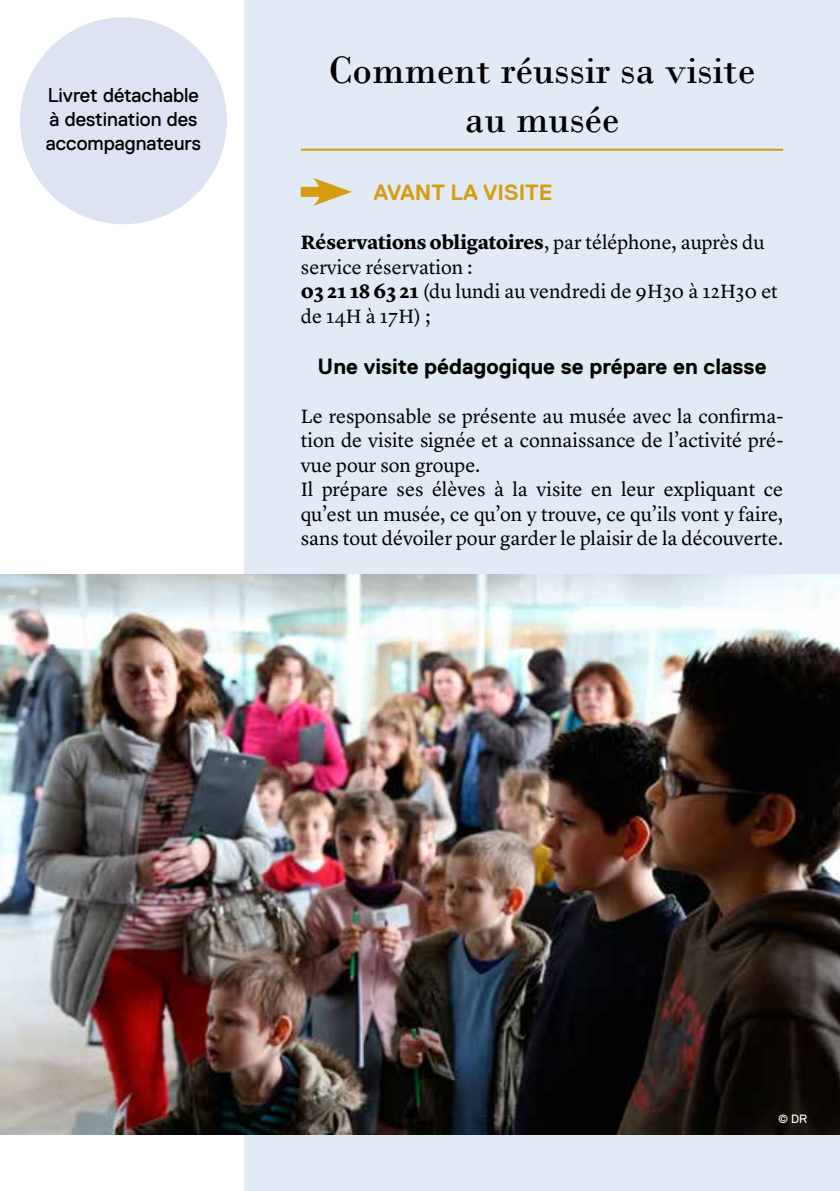
<style>
.page{position:relative;width:840px;height:1191px;background:#fff}
.page>*{position:absolute;margin:0;border:0;box-sizing:border-box;transform-origin:0 0}
.t1{font:40px/48.4px "Bodoni";color:#000;text-align:center}
.t2{font:700 22px "Replica";color:#000}
.t3{font:700 22px "Replica";color:#d69c11}
.t4{font:20px/24.4px "Lyon Text";color:#000}
.t5{font:20px/24px "Replica";color:#000}
.t6{font:12px "Replica";color:#fff}
.s1{font-weight:700}
</style>
<div class="page">
<div style="left:20px;top:17px;width:207px;height:207px;background:#dde3f3;border-radius:50%"></div>
<div style="left:244px;top:0;width:595px;height:1191px;background:#e2eaf5"></div>
<hr style="left:300px;top:149px;width:482px;height:2px;background:#d69c11">
<div style="left:300px;top:187px;width:29px;height:10px;background:#d69c11"></div>
<svg style="left:312px;top:178px;width:39px;height:28px"></svg>
<img style="left:0;top:574px;width:839px;height:560px">
<p class="t5" style="left:46px;top:83px;width:156px">Livret détachable à destination des accompagnateurs</p>
<h1 class="t1" style="left:328px;top:46px;width:428px">Comment réussir sa visite au musée</h1>
<p class="t3" style="left:373px;top:180px;width:43px">AVANT</p>
<p class="t3" style="left:450px;top:180px;width:104px">LA VISITE</p>
<p class="t4" style="left:300px;top:228px;width:478px"><span class="s1">Réservations obligatoires</span>, par téléphone, auprès du service réservation :<br><span class="s1">03 21 18 63 21</span> (du lundi au vendredi de 9H30 à 12H30 et de 14H à 17H) ;</p>
<p class="t2" style="left:317px;top:354px;width:450px">U ne visite pédagogique se prépare en classe</p>
<p class="t4" style="left:300px;top:402px;width:483px">Le responsable se présente au musée avec la confirma&shy;tion de visite signée et a connaissance de l’activité pré&shy;vue pour son groupe.<br>Il prépare ses élèves à la visite en leur expliquant ce qu’est un musée, ce qu’on y trouve, ce qu’ils vont y faire, sans tout dévoiler pour garder le plaisir de la découverte.</p>
<p class="t6" style="left:777px;top:1112px;width:31px">© DR</p>
</div>
